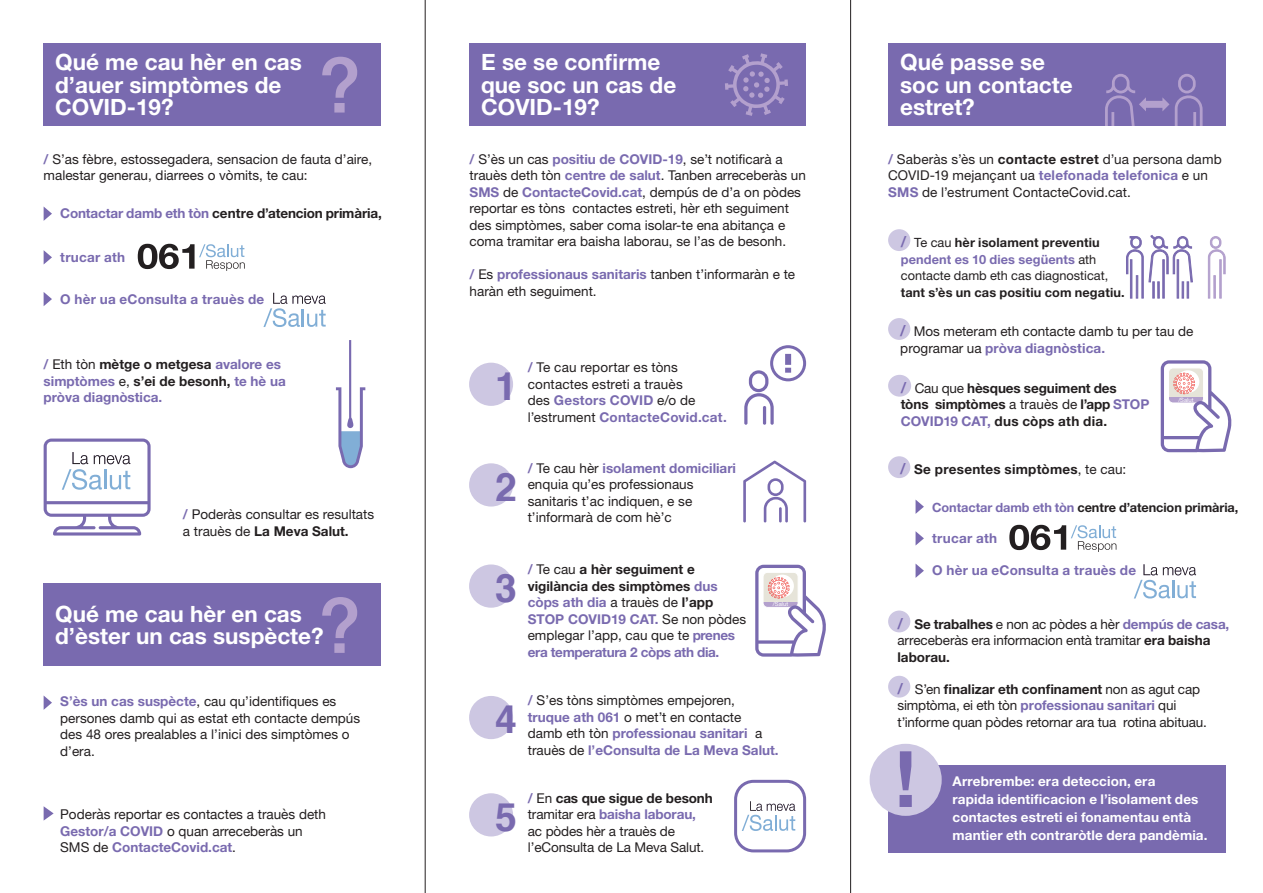
<style>
.page{position:relative;width:1263px;height:893px;background:#fff}
.page>*{position:absolute;margin:0;border:0;box-sizing:border-box;transform-origin:0 0}
.t1{font:700 39.15px "Helvetica";color:#796aaf}
.t2{font:700 22.5px/22.5px "Helvetica Neue LT Std";color:#fff}
.t3{font:13.5px/16.5px "Helvetica Neue LT Std";color:#231f20}
.t4{font:700 13.5px/16.5px "Helvetica Neue LT Std";color:#796aaf}
.t5{font:700 13.5px/18px "Helvetica Neue LT Std";letter-spacing:.01em;color:#fff}
.t6{font:700 13.5px/16.5px "Helvetica Neue LT Std";letter-spacing:-.005em;color:#231f20}
.t7{font:13.5px/16.5px "Helvetica Neue";color:#231f20}
.t8{font:700 13.5px "Helvetica Neue LT Std";letter-spacing:.02em;color:#796aaf}
.t9{font:700 13.5px "Helvetica Neue LT Std";letter-spacing:.015em;color:#231f20}
.t10{font:700 12.75px/16.5px "Helvetica Neue LT Std";letter-spacing:.01em;color:#231f20}
.t11{font:5.85px "Helvetica Neue LT Std";color:#fff}
.s1{font-weight:700;color:#796aaf}
.s2{font-weight:700}
.s3{color:#796aaf}
.s4{font-size:15px;color:#796aaf}
.s5{font-weight:400}
.s6{font-weight:400;color:#231f20}
.s7{color:#231f20}
.s8{font-weight:700;font-size:15px;color:#796aaf}
</style>
<div class="page">
<div style="left:44px;top:43px;width:337px;height:83px;background:#796aaf"></div>
<div style="left:470px;top:43px;width:336px;height:83px;background:#796aaf"></div>
<div style="left:888px;top:43px;width:337px;height:83px;background:#796aaf"></div>
<svg style="left:44px;top:207px;width:8px;height:14px"></svg>
<svg style="left:44px;top:696px;width:8px;height:14px"></svg>
<div style="left:888px;top:765px;width:337px;height:87px;background:#796aaf"></div>
<div style="left:870px;top:744px;width:72px;height:72px;background:#cdc7e2;border-radius:50%"></div>
<svg style="left:899px;top:751px;width:13px;height:56px"></svg>
<svg style="left:322px;top:57px;width:35px;height:56px"></svg>
<svg style="left:138px;top:244px;width:107px;height:27px"></svg>
<svg style="left:44px;top:250px;width:8px;height:14px"></svg>
<div style="left:888px;top:229px;width:22px;height:22px;background:#cdc7e2;border-radius:50%"></div>
<svg style="left:44px;top:806px;width:10px;height:15px"></svg>
<div style="left:888px;top:611px;width:22px;height:21px;background:#cdc7e2;border-radius:50%"></div>
<div style="left:888px;top:456px;width:22px;height:22px;background:#cdc7e2;border-radius:50%"></div>
<div style="left:888px;top:318px;width:22px;height:22px;background:#cdc7e2;border-radius:50%"></div>
<div style="left:888px;top:676px;width:22px;height:22px;background:#cdc7e2;border-radius:50%"></div>
<svg style="left:44px;top:292px;width:8px;height:14px"></svg>
<svg style="left:915px;top:500px;width:9px;height:14px"></svg>
<svg style="left:915px;top:531px;width:9px;height:15px"></svg>
<svg style="left:1009px;top:525px;width:107px;height:27px"></svg>
<svg style="left:915px;top:563px;width:9px;height:15px"></svg>
<svg style="left:1134px;top:564px;width:62px;height:34px"></svg>
<div style="left:888px;top:375px;width:23px;height:22px;background:#cdc7e2;border-radius:50%"></div>
<svg style="left:1161px;top:360px;width:71px;height:92px"></svg>
<svg style="left:725px;top:53px;width:63px;height:63px"></svg>
<svg style="left:1208px;top:236px;width:17px;height:62px"></svg>
<svg style="left:1126px;top:235px;width:67px;height:63px"></svg>
<svg style="left:1175px;top:74px;width:27px;height:52px"></svg>
<svg style="left:1105px;top:74px;width:64px;height:52px"></svg>
<svg style="left:336px;top:340px;width:29px;height:128px"></svg>
<svg style="left:742px;top:801px;width:53px;height:30px"></svg>
<div style="left:734px;top:780px;width:72px;height:72px;border:3px solid #796aaf;border-radius:18px"></div>
<div style="left:469px;top:793px;width:44px;height:43px;background:#cdc7e2;border-radius:50%"></div>
<svg style="left:755px;top:565px;width:71px;height:92px"></svg>
<div style="left:469px;top:564px;width:44px;height:44px;background:#cdc7e2;border-radius:50%"></div>
<svg style="left:743px;top:461px;width:63px;height:61px"></svg>
<div style="left:469px;top:463px;width:44px;height:44px;background:#cdc7e2;border-radius:50%"></div>
<div style="left:770px;top:345px;width:36px;height:36px;border:3px solid #796aaf;border-radius:50%"></div>
<div style="left:785px;top:354px;width:6px;height:11px;background:#796aaf"></div>
<svg style="left:785px;top:368px;width:6px;height:5px"></svg>
<svg style="left:744px;top:370px;width:30px;height:55px"></svg>
<div style="left:469px;top:363px;width:44px;height:43px;background:#cdc7e2;border-radius:50%"></div>
<svg style="left:263px;top:293px;width:63px;height:34px"></svg>
<svg style="left:44px;top:439px;width:107px;height:97px"></svg>
<div style="left:44px;top:584px;width:337px;height:82px;background:#796aaf"></div>
<svg style="left:322px;top:597px;width:35px;height:56px"></svg>
<div style="left:469px;top:696px;width:44px;height:43px;background:#cdc7e2;border-radius:50%"></div>
<hr style="left:425px;top:0;width:1px;height:893px;background:#231f20">
<hr style="left:850px;top:0;width:1px;height:893px;background:#231f20">
<p class="t2" style="left:55px;top:50px;width:248px">Qué me cau hèr en cas d’auer simptòmes de<br>COVID-19?</p>
<p class="t2" style="left:481px;top:50px;width:197px">E se se confirme que soc un cas de<br>COVID-19?</p>
<p class="t2" style="left:900px;top:50px;width:174px">Qué passe se soc un contacte estret?</p>
<p class="t3" style="left:44px;top:151px;width:330px"><span class="s1">/</span> S’as fèbre, estossegadera, sensacion de fauta d’aire, malestar generau, diarrees o vòmits, te cau:</p>
<p class="t3" style="left:470px;top:151px;width:338px"><span class="s1">/</span> S’ès un cas <span class="s1">positiu de COVID-19</span>, se’t notificarà a trauès deth tòn <span class="s1">centre de salut</span>. Tanben arreceberàs un <span class="s1">SMS</span> de <span class="s1">ContacteCovid.cat</span>, dempús de d’a on pòdes reportar es tòns contactes estreti, hèr eth seguiment des simptòmes, saber coma isolar-te ena abitança e coma tramitar era baisha laborau, se l’as de besonh.</p>
<p class="t3" style="left:470px;top:266px;width:327px"><span class="s1">/</span> Es <span class="s1">professionaus sanitaris</span> tanben t’informaràn e te haràn eth seguiment.</p>
<p class="t3" style="left:888px;top:151px;width:335px"><span class="s1">/</span> Saberàs s’ès un <span class="s2">contacte estret</span> d’ua persona damb<br>COVID-19 mejançant ua <span class="s1">telefonada telefonica</span> e un<br><span class="s1">SMS</span> de l’estrument ContacteCovid.cat.</p>
<p class="t6" style="left:60px;top:205px;width:323px"><span class="s3">Contactar damb eth tòn</span> centre d’atencion primària,</p>
<p class="t10" style="left:901px;top:234px;width:225px"><span class="s4">/</span> <span class="s5">Te cau</span> hèr isolament preventiu <span class="s3">pendent es 10 dies següents</span> <span class="s5">ath contacte damb eth cas diagnosticat, </span>tant s’ès un cas positiu com negatiu.</p>
<p class="t8" style="left:60px;top:249px;width:67px">trucar ath</p>
<p class="t8" style="left:60px;top:291px;width:206px">O hèr ua eConsulta a trauès de</p>
<p class="t4" style="left:44px;top:356px;width:244px">/ <span class="s6">Eth tòn</span> <span class="s7">mètge o metgesa</span> avalore es simptòmes <span class="s6">e,</span> <span class="s7">s’ei de besonh,</span> te hè ua pròva diagnòstica.</p>
<p class="t3" style="left:183px;top:506px;width:193px"><span class="s1">/</span> Poderàs consultar es resultats a trauès de <span class="s2">La Meva Salut.</span></p>
<p class="t2" style="left:55px;top:602px;width:270px">Qué me cau hèr en cas d’èster un cas suspècte?</p>
<p class="t3" style="left:60px;top:693px;width:301px"><span class="s1">S’ès un cas suspècte</span>, cau qu’identifiques es persones damb qui as estat eth contacte dempús des 48 ores prealables a l’inici des simptòmes o d’era.</p>
<p class="t7" style="left:60px;top:807px;width:267px">Poderàs reportar es contactes a trauès deth<br><span class="s1">Gestor/a COVID</span> o quan arreceberàs un<br>SMS de <span class="s1">ContacteCovid.cat</span>.</p>
<p class="t1" style="left:495px;top:355px;width:23px">1</p>
<p class="t3" style="left:528px;top:359px;width:201px"><span class="s1">/</span> Te cau reportar es tòns contactes estreti a trauès<br>des <span class="s1">Gestors COVID</span> e/o de l’estrument <span class="s1">ContacteCovid.cat.</span></p>
<p class="t1" style="left:495px;top:455px;width:23px">2</p>
<p class="t3" style="left:528px;top:460px;width:210px"><span class="s1">/</span> Te cau hèr <span class="s1">isolament domiciliari </span>enquia qu’es professionaus sanitaris t’ac indiquen, e se t’informarà de com hè’c</p>
<p class="t1" style="left:495px;top:557px;width:23px">3</p>
<p class="t4" style="left:528px;top:561px;width:220px">/ <span class="s6">Te cau</span> <span class="s7">a hèr seguiment e vigilància des simptòmes</span> dus còps ath dia <span class="s6">a trauès de</span> <span class="s7">l’app<br></span>STOP COVID19 CAT. <span class="s6">Se non pòdes emplegar l’app, cau que te</span> prenes era temperatura 2 còps ath dia.</p>
<p class="t11" style="left:773px;top:601px;width:17px">/Salut</p>
<p class="t1" style="left:495px;top:688px;width:23px">4</p>
<p class="t3" style="left:528px;top:692px;width:252px"><span class="s1">/</span> S’es tòns simptòmes empejoren, <span class="s1">truque ath 061</span> o met’t en contacte damb eth tòn <span class="s1">professionau sanitari</span> a trauès de <span class="s1">l’eConsulta de La Meva Salut.</span></p>
<p class="t1" style="left:495px;top:785px;width:23px">5</p>
<p class="t3" style="left:528px;top:790px;width:186px"><span class="s1">/</span> En <span class="s2">cas que sigue de besonh </span>tramitar era <span class="s1">baisha laborau, </span>ac pòdes hèr a trauès de l’eConsulta de La Meva Salut.</p>
<p class="t3" style="left:900px;top:323px;width:294px"><span class="s8">/</span> Mos meteram eth contacte damb tu per tau de programar ua <span class="s1">pròva diagnòstica.</span></p>
<p class="t6" style="left:901px;top:380px;width:250px"><span class="s4">/</span> <span class="s5">Cau que</span> hèsques seguiment des<br>tòns simptòmes <span class="s5">a trauès de</span> l’app <span class="s3">STOP<br>COVID19 CAT,</span> dus còps ath dia.</p>
<p class="t9" style="left:900px;top:461px;width:227px"><span class="s4">/</span> Se presentes simptòmes<span class="s5">, te cau:</span></p>
<p class="t11" style="left:1178px;top:396px;width:17px">/Salut</p>
<p class="t10" style="left:932px;top:498px;width:308px"><span class="s3">Contactar damb eth tòn</span> centre d’atencion primària,</p>
<p class="t8" style="left:932px;top:530px;width:67px">trucar ath</p>
<p class="t8" style="left:932px;top:562px;width:206px">O hèr ua eConsulta a trauès de</p>
<p class="t3" style="left:897px;top:615px;width:333px"><span class="s8">/</span> <span class="s2">Se trabalhes</span> e non ac pòdes a hèr <span class="s1">dempús de casa, </span>arreceberàs era informacion entà tramitar <span class="s2">era baisha laborau.</span></p>
<p class="t3" style="left:897px;top:681px;width:311px"><span class="s8">/</span> S’en <span class="s2">finalizar eth confinament</span> non as agut cap simptòma, ei eth tòn <span class="s1">professionau sanitari</span> qui t’informe quan pòdes retornar ara tua rotina abituau.</p>
<p class="t5" style="left:952px;top:772px;width:257px">Arrebrembe: era deteccion, era<br>rapida identificacion e l’isolament des contactes estreti ei fonamentau entà mantier eth contraròtle dera pandèmia.</p>
</div>
